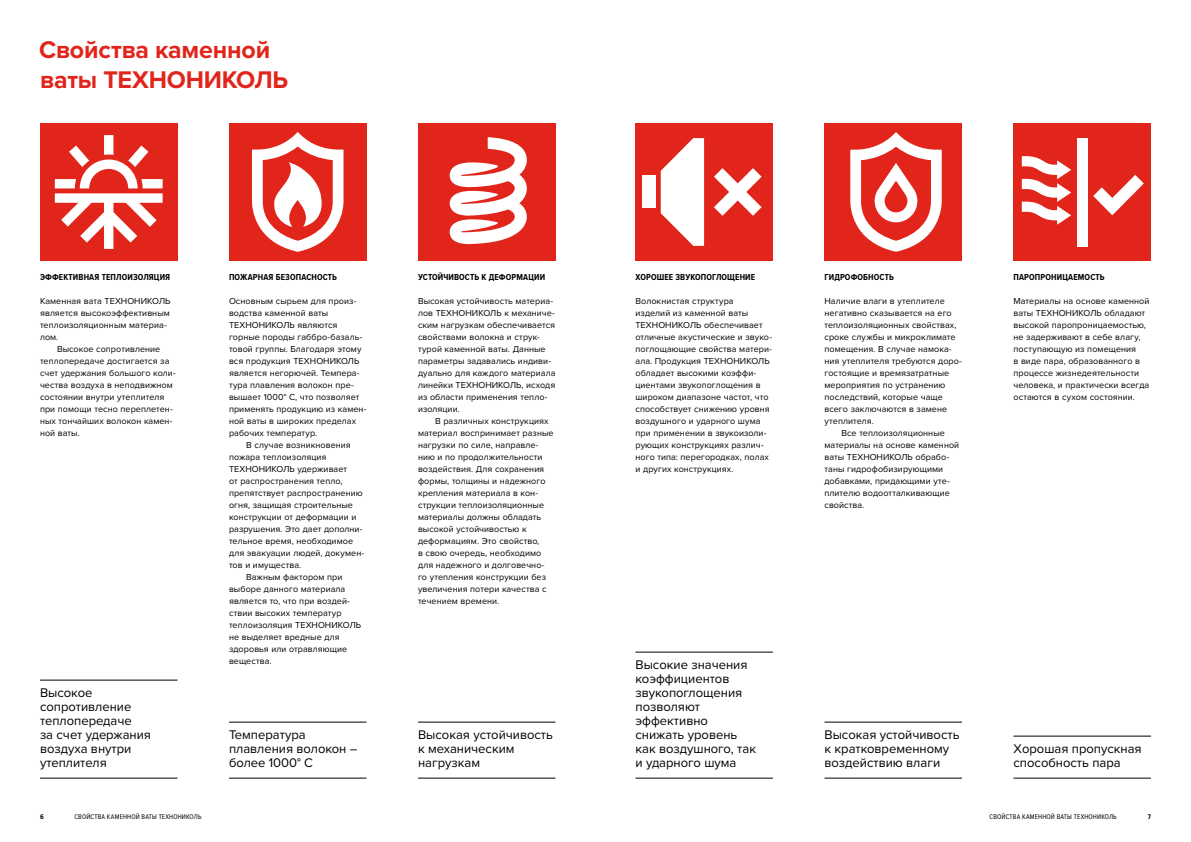
<style>
.page{position:relative;width:1191px;height:842px;background:#fff}
.page>*{position:absolute;margin:0;border:0;box-sizing:border-box;transform-origin:0 0}
.t1{font:700 25px/30px "Proxima Nova";letter-spacing:-.01em;color:#e1251b}
.t2{font:13px/14px "Proxima Nova";color:#000}
.t3{font:9px/12px "Proxima Nova";letter-spacing:.005em;color:#000}
.t4{font:700 9px "Proxima Nova Cond";letter-spacing:.015em;color:#000}
.t5{font:7px "Proxima Nova Cond";letter-spacing:.025em;color:#000}
.t6{font:700 7px "Proxima Nova Cond";color:#000}
</style>
<div class="page">
<hr style="left:40px;top:680px;width:137px;height:1px;background:#000">
<hr style="left:40px;top:778px;width:137px;height:1px;background:#000">
<div style="left:40px;top:123px;width:137px;height:138px;background:#e1251b"></div>
<svg style="left:55px;top:135px;width:108px;height:114px"></svg>
<div style="left:229px;top:123px;width:137px;height:138px;background:#e1251b"></div>
<svg style="left:252px;top:132px;width:91px;height:120px"></svg>
<div style="left:418px;top:123px;width:137px;height:138px;background:#e1251b"></div>
<svg style="left:450px;top:137px;width:77px;height:107px"></svg>
<hr style="left:824px;top:722px;width:138px;height:1px;background:#000">
<hr style="left:824px;top:778px;width:138px;height:1px;background:#000">
<hr style="left:635px;top:652px;width:138px;height:1px;background:#000">
<hr style="left:635px;top:778px;width:138px;height:1px;background:#000">
<hr style="left:418px;top:722px;width:137px;height:1px;background:#000">
<hr style="left:418px;top:778px;width:137px;height:1px;background:#000">
<hr style="left:229px;top:722px;width:137px;height:1px;background:#000">
<hr style="left:229px;top:778px;width:137px;height:1px;background:#000">
<hr style="left:1013px;top:736px;width:138px;height:1px;background:#000">
<hr style="left:1013px;top:778px;width:138px;height:1px;background:#000">
<div style="left:635px;top:123px;width:138px;height:138px;background:#e1251b"></div>
<svg style="left:714px;top:168px;width:47px;height:48px"></svg>
<div style="left:642px;top:176px;width:13px;height:32px;background:#fff"></div>
<svg style="left:661px;top:138px;width:43px;height:108px"></svg>
<div style="left:824px;top:123px;width:138px;height:138px;background:#e1251b"></div>
<div style="left:1013px;top:123px;width:138px;height:138px;background:#e1251b"></div>
<svg style="left:850px;top:132px;width:91px;height:120px"></svg>
<svg style="left:1093px;top:175px;width:50px;height:40px"></svg>
<div style="left:1076px;top:138px;width:11px;height:109px;background:#fff"></div>
<svg style="left:1021px;top:156px;width:50px;height:69px"></svg>
<h1 class="t1" style="left:39px;top:36px;width:250px">Свойства каменной ваты ТЕХНОНИКОЛЬ</h1>
<p class="t4" style="left:40px;top:272px;width:132px">ЭФФЕКТИВНАЯ ТЕПЛОИЗОЛЯЦИЯ</p>
<p class="t4" style="left:229px;top:272px;width:110px">ПОЖАРНАЯ БЕЗОПАСНОСТЬ</p>
<p class="t4" style="left:418px;top:272px;width:129px">УСТОЙЧИВОСТЬ К ДЕФОРМАЦИИ</p>
<p class="t3" style="left:40px;top:295px;width:132px">Каменная вата ТЕХНОНИКОЛЬ является высокоэффективным теплоизоляционным материа&shy;лом.</p>
<p class="t3" style="left:40px;top:343px;width:137px;text-indent:17px">Высокое сопротивление теплопередаче достигается за счет удержания большого коли&shy;чества воздуха в неподвижном состоянии внутри утеплителя при помощи тесно переплетен&shy;ных тончайших волокон камен&shy;ной ваты.</p>
<h2 class="t2" style="left:40px;top:685px;width:112px">Высокое сопротивление теплопередаче<br>за счет удержания воздуха внутри утеплителя</h2>
<p class="t3" style="left:229px;top:295px;width:129px">Основным сырьем для произ-</p>
<p class="t3" style="left:229px;top:307px;width:101px">водства каменной ваты</p>
<p class="t3" style="left:229px;top:319px;width:110px">ТЕХНОНИКОЛЬ являются</p>
<p class="t3" style="left:229px;top:331px;width:135px">горные породы габбро-базаль-</p>
<p class="t3" style="left:229px;top:343px;width:134px">товой группы. Благодаря этому</p>
<p class="t3" style="left:229px;top:355px;width:132px">вся продукция ТЕХНОНИКОЛЬ</p>
<p class="t3" style="left:229px;top:367px;width:132px">является негорючей. Темпера-</p>
<p class="t3" style="left:229px;top:379px;width:126px">тура плавления волокон пре-</p>
<p class="t3" style="left:229px;top:391px;width:132px">вышает 1000° С, что позволяет</p>
<p class="t3" style="left:229px;top:403px;width:139px">применять продукцию из камен-</p>
<p class="t3" style="left:229px;top:415px;width:129px">ной ваты в широких пределах</p>
<p class="t3" style="left:229px;top:427px;width:90px">рабочих температур.</p>
<p class="t3" style="left:246px;top:439px;width:106px">В случае возникновения</p>
<p class="t3" style="left:229px;top:451px;width:99px">пожара теплоизоляция</p>
<p class="t3" style="left:229px;top:463px;width:119px">ТЕХНОНИКОЛЬ удерживает</p>
<p class="t3" style="left:229px;top:475px;width:115px">от распространения тепло,</p>
<p class="t3" style="left:229px;top:487px;width:135px">препятствует распространению</p>
<p class="t3" style="left:229px;top:499px;width:125px">огня, защищая строительные</p>
<p class="t3" style="left:229px;top:511px;width:129px">конструкции от деформации и</p>
<p class="t3" style="left:229px;top:523px;width:135px">разрушения. Это дает дополни-</p>
<p class="t3" style="left:229px;top:535px;width:126px">тельное время, необходимое</p>
<p class="t3" style="left:229px;top:547px;width:137px">для эвакуации людей, докумен-</p>
<p class="t3" style="left:229px;top:559px;width:74px">тов и имущества.</p>
<p class="t3" style="left:246px;top:571px;width:98px">Важным фактором при</p>
<p class="t3" style="left:229px;top:583px;width:118px">выборе данного материала</p>
<p class="t3" style="left:229px;top:595px;width:122px">является то, что при воздей-</p>
<p class="t3" style="left:229px;top:607px;width:114px">ствии высоких температур</p>
<p class="t3" style="left:229px;top:619px;width:134px">теплоизоляция ТЕХНОНИКОЛЬ</p>
<p class="t3" style="left:229px;top:631px;width:112px">не выделяет вредные для</p>
<p class="t3" style="left:229px;top:643px;width:120px">здоровья или отравляющие</p>
<p class="t3" style="left:229px;top:655px;width:44px">вещества.</p>
<h2 class="t2" style="left:229px;top:727px;width:130px">Температура плавления волокон – более 1000° С</h2>
<p class="t3" style="left:418px;top:295px;width:139px">Высокая устойчивость материа&shy;лов ТЕХНОНИКОЛЬ к механиче&shy;ским нагрузкам обеспечивается свойствами волокна и струк&shy;турой каменной ваты. Данные параметры задавались индиви&shy;дуально для каждого материала линейки ТЕХНОНИКОЛЬ, исходя из области применения тепло&shy;изоляции.</p>
<p class="t3" style="left:418px;top:415px;width:137px;text-indent:17px">В различных конструкциях материал воспринимает разные нагрузки по силе, направле&shy;нию и по продолжительности воздействия. Для сохранения формы, толщины и надежного крепления материала в кон&shy;струкции теплоизоляционные материалы должны обладать высокой устойчивостью к деформациям. Это свойство,<br>в свою очередь, необходимо для надежного и долговечно&shy;го утепления конструкции без увеличения потери качества с течением времени.</p>
<h2 class="t2" style="left:418px;top:727px;width:136px">Высокая устойчивость к механическим нагрузкам</h2>
<p class="t4" style="left:635px;top:272px;width:121px">ХОРОШЕЕ ЗВУКОПОГЛОЩЕНИЕ</p>
<p class="t4" style="left:824px;top:272px;width:71px">ГИДРОФОБНОСТЬ</p>
<p class="t4" style="left:1013px;top:272px;width:93px">ПАРОПРОНИЦАЕМОСТЬ</p>
<p class="t3" style="left:635px;top:295px;width:138px">Волокнистая структура<br>изделий из каменной ваты<br>ТЕХНОНИКОЛЬ обеспечивает отличные акустические и звуко&shy;поглощающие свойства матери&shy;ала. Продукция ТЕХНОНИКОЛЬ обладает высокими коэффи&shy;циентами звукопоглощения в широком диапазоне частот, что способствует снижению уровня воздушного и ударного шума при применении в звукоизоли&shy;рующих конструкциях различ&shy;ного типа: перегородках, полах и других конструкциях.</p>
<p class="t3" style="left:824px;top:295px;width:122px">Наличие влаги в утеплителе</p>
<p class="t3" style="left:824px;top:307px;width:129px">негативно сказывается на его</p>
<p class="t3" style="left:824px;top:319px;width:133px">теплоизоляционных свойствах,</p>
<p class="t3" style="left:824px;top:331px;width:133px">сроке службы и микроклимате</p>
<p class="t3" style="left:824px;top:343px;width:129px">помещения. В случае намока-</p>
<p class="t3" style="left:824px;top:355px;width:139px">ния утеплителя требуются доро-</p>
<p class="t3" style="left:824px;top:367px;width:126px">гостоящие и времязатратные</p>
<p class="t3" style="left:824px;top:379px;width:122px">мероприятия по устранению</p>
<p class="t3" style="left:824px;top:391px;width:120px">последствий, которые чаще</p>
<p class="t3" style="left:824px;top:403px;width:124px">всего заключаются в замене</p>
<p class="t3" style="left:824px;top:415px;width:51px">утеплителя.</p>
<p class="t3" style="left:841px;top:427px;width:105px">Все теплоизоляционные</p>
<p class="t3" style="left:824px;top:439px;width:136px">материалы на основе каменной</p>
<p class="t3" style="left:824px;top:451px;width:126px">ваты ТЕХНОНИКОЛЬ обрабо-</p>
<p class="t3" style="left:824px;top:463px;width:120px">таны гидрофобизирующими</p>
<p class="t3" style="left:824px;top:475px;width:127px">добавками, придающими уте-</p>
<p class="t3" style="left:824px;top:487px;width:127px">плителю водоотталкивающие</p>
<p class="t3" style="left:824px;top:499px;width:41px">свойства.</p>
<p class="t3" style="left:1013px;top:295px;width:137px">Материалы на основе каменной ваты ТЕХНОНИКОЛЬ обладают высокой паропроницаемостью, не задерживают в себе влагу, поступающую из помещения<br>в виде пара, образованного в процессе жизнедеятельности человека, и практически всегда остаются в сухом состоянии.</p>
<h2 class="t2" style="left:635px;top:657px;width:122px">Высокие значения коэффициентов звукопоглощения позволяют эффективно снижать уровень как воздушного, так и ударного шума</h2>
<h2 class="t2" style="left:824px;top:727px;width:136px">Высокая устойчивость к кратковременному воздействию влаги</h2>
<h2 class="t2" style="left:1013px;top:741px;width:130px">Хорошая пропускная способность пара</h2>
<p class="t5" style="left:74px;top:813px;width:129px">СВОЙСТВА КАМЕННОЙ ВАТЫ ТЕХНОНИКОЛЬ</p>
<p class="t5" style="left:989px;top:813px;width:129px">СВОЙСТВА КАМЕННОЙ ВАТЫ ТЕХНОНИКОЛЬ</p>
<p class="t6" style="left:40px;top:813px;width:5px">6</p>
<p class="t6" style="left:1147px;top:813px;width:5px">7</p>
</div>
